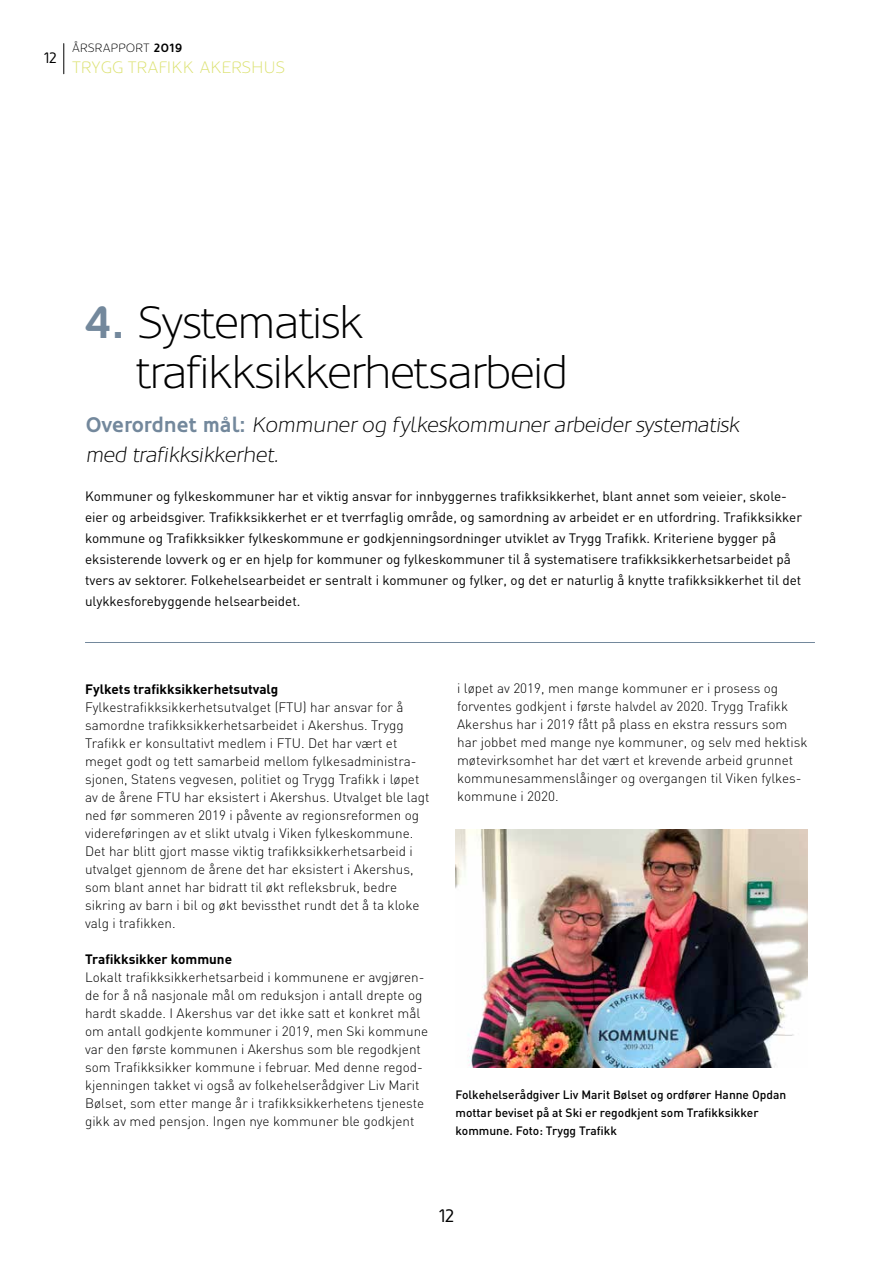
<style>
.page{position:relative;width:893px;height:1263px;background:#fff}
.page>*{position:absolute;margin:0;border:0;box-sizing:border-box;transform-origin:0 0}
.t1{font:300 45px/49.5px "Oblik";color:#000}
.t2{font:italic 300 21px/30px "Oblik";color:#000}
.t3{font:18px "Oblik";color:#000}
.t4{font:300 16.5px "Oblik";letter-spacing:.05em;color:#dbe16f}
.t5{font:15px "Oblik";color:#000}
.t6{font:300 13.5px/18px "DIN";color:#000}
.t7{font:13.5px/21px "DIN";color:#000}
.t8{font:700 13.5px "DIN";color:#000}
.t9{font:500 12px/18px "DIN";color:#000}
.t10{font:300 12px "Oblik";letter-spacing:.05em;color:#000}
.s1{font-weight:700}
.s2{font-weight:700;color:#73889c}
.s3{font-weight:700;font-style:normal;color:#73889c}
</style>
<div class="page">
<hr style="left:63px;top:44px;width:1px;height:30px;background:#000">
<hr style="left:85px;top:642px;width:730px;height:1px;background:#73889c">
<img style="left:455px;top:829px;width:353px;height:238px">
<p class="t5" style="left:44px;top:49px;width:14px">12</p>
<p class="t10" style="left:72px;top:41px;width:111px">ÅRSRAPPORT <span class="s1">2019</span></p>
<p class="t4" style="left:72px;top:58px;width:214px">TRYGG TRAFIKK AKERSHUS</p>
<h1 class="t1" style="left:137px;top:299px;width:433px;text-indent:-51px"><span class="s2">4.</span> Systematisk trafikksikkerhetsarbeid</h1>
<h2 class="t2" style="left:86px;top:410px;width:655px"><span class="s3">Overordnet mål:</span> Kommuner og fylkeskommuner arbeider systematisk med trafikksikkerhet.</h2>
<p class="t7" style="left:85px;top:485px;width:718px">Kommuner og fylkeskommuner har et viktig ansvar for innbyggernes trafikksikkerhet, blant annet som veieier, skole&shy;eier og arbeidsgiver. Trafikksikkerhet er et tverrfaglig område, og samordning av arbeidet er en utfordring. Trafikksikker kommune og Trafikksikker fylkeskommune er godkjenningsordninger utviklet av Trygg Trafikk. Kriteriene bygger på eksisterende lovverk og er en hjelp for kommuner og fylkeskommuner til å systematisere trafikksikkerhetsarbeidet på tvers av sektorer. Folkehelsearbeidet er sentralt i kommuner og fylker, og det er naturlig å knytte trafikksikkerhet til det ulykkesforebyggende helsearbeidet.</p>
<p class="t8" style="left:85px;top:680px;width:195px">Fylkets trafikksikkerhetsutvalg</p>
<p class="t6" style="left:85px;top:698px;width:346px">Fylkestrafikksikkerhetsutvalget (FTU) har ansvar for å samordne trafikksikkerhetsarbeidet i Akershus. Trygg Trafikk er konsultativt medlem i FTU. Det har vært et meget godt og tett samarbeid mellom fylkesadministra&shy;sjonen, Statens vegvesen, politiet og Trygg Trafikk i løpet av de årene FTU har eksistert i Akershus. Utvalget ble lagt ned før sommeren 2019 i påvente av regionsreformen og videreføringen av et slikt utvalg i Viken fylkeskommune.<br>Det har blitt gjort masse viktig trafikksikkerhetsarbeid i utvalget gjennom de årene det har eksistert i Akershus, som blant annet har bidratt til økt refleksbruk, bedre sikring av barn i bil og økt bevissthet rundt det å ta kloke valg i trafikken.</p>
<p class="t8" style="left:85px;top:950px;width:149px">Trafikksikker kommune</p>
<p class="t6" style="left:85px;top:968px;width:345px">Lokalt trafikksikkerhetsarbeid i kommunene er avgjøren&shy;de for å nå nasjonale mål om reduksjon i antall drepte og hardt skadde. I Akershus var det ikke satt et konkret mål om antall godkjente kommuner i 2019, men Ski kommune var den første kommunen i Akershus som ble regodkjent som Trafikksikker kommune i februar. Med denne regod&shy;kjenningen takket vi også av folkehelserådgiver Liv Marit Bølset, som etter mange år i trafikksikkerhetens tjeneste gikk av med pensjon. Ingen nye kommuner ble godkjent</p>
<p class="t6" style="left:457px;top:679px;width:352px">i løpet av 2019, men mange kommuner er i prosess og forventes godkjent i første halvdel av 2020. Trygg Trafikk Akershus har i 2019 fått på plass en ekstra ressurs som har jobbet med mange nye kommuner, og selv med hektisk møtevirksomhet har det vært et krevende arbeid grunnet kommunesammenslåinger og overgangen til Viken fylkes&shy;kommune i 2020.</p>
<p class="t9" style="left:455px;top:1085px;width:332px">Folkehelserådgiver Liv Marit Bølset og ordfører Hanne Opdan mottar beviset på at Ski er regodkjent som Trafikksikker kommune. Foto: Trygg Trafikk</p>
<h3 class="t3" style="left:439px;top:1205px;width:16px">12</h3>
</div>
